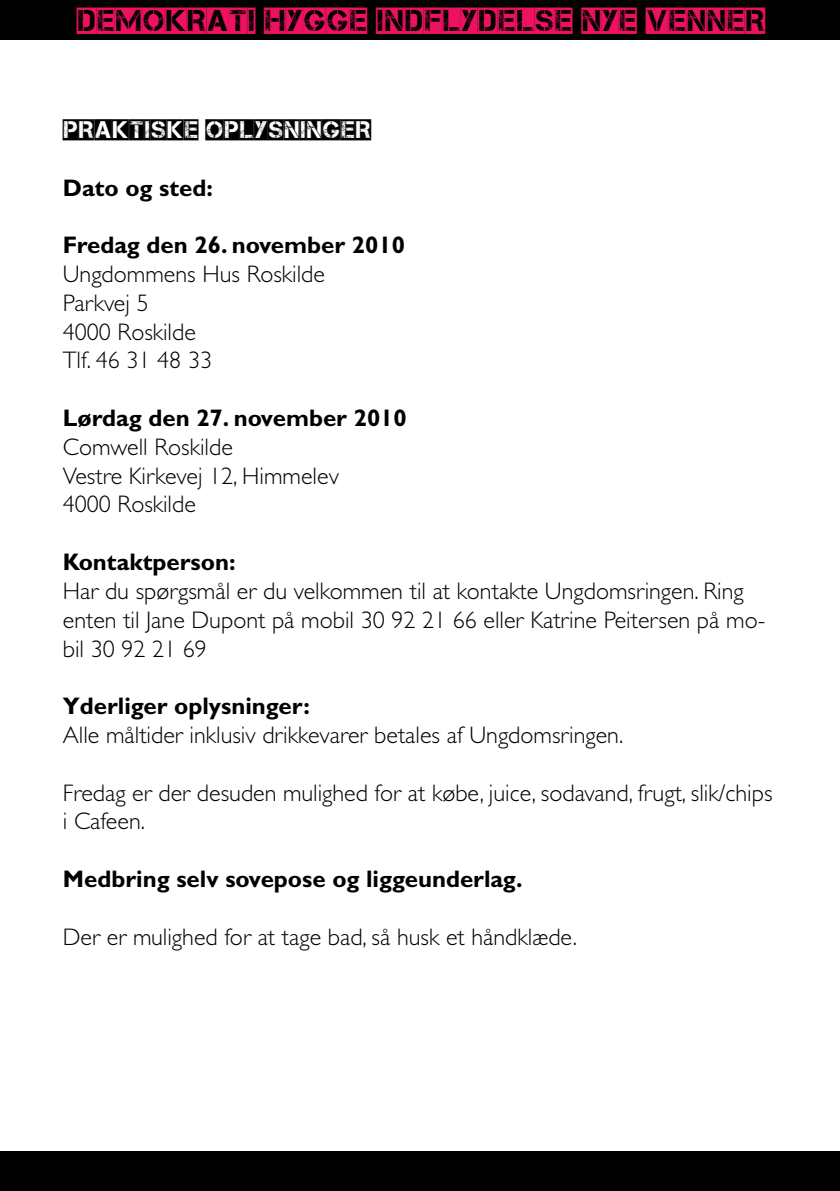
<style>
.page{position:relative;width:840px;height:1191px;background:#fff}
.page>*{position:absolute;margin:0;border:0;box-sizing:border-box;transform-origin:0 0}
.t1{font:30px "Captureit 2";color:#ed1260}
.t2{font:300 24px/28.8px "Gill Sans";color:#000}
.t3{font:700 24px "Gill Sans";color:#000}
.t4{font:24px "Captureit 2";color:#000}
</style>
<div class="page">
<div style="left:0;top:0;width:839px;height:40px;background:#000"></div>
<div style="left:0;top:1151px;width:839px;height:39px;background:#000"></div>
<p class="t1" style="left:77px;top:7px;width:689px">DEMOKRATI HYGGE INDFLYDELSE NYE VENNER</p>
<p class="t4" style="left:63px;top:119px;width:310px">PRAKTISKE OPLYSNINGER</p>
<p class="t3" style="left:63px;top:173px;width:151px">Dato og sted:</p>
<p class="t3" style="left:63px;top:231px;width:343px">Fredag den 26. november 2010</p>
<p class="t2" style="left:63px;top:260px;width:263px">Ungdommens Hus Roskilde<br>Parkvej 5<br>4000 Roskilde<br>Tlf. 46 31 48 33</p>
<p class="t3" style="left:63px;top:404px;width:345px">Lørdag den 27. november 2010</p>
<p class="t2" style="left:63px;top:433px;width:277px">Comwell Roskilde<br>Vestre Kirkevej 12, Himmelev<br>4000 Roskilde</p>
<p class="t3" style="left:63px;top:548px;width:174px">Kontaktperson:</p>
<p class="t2" style="left:63px;top:577px;width:703px">Har du spørgsmål er du velkommen til at kontakte Ungdomsringen. Ring enten til Jane Dupont på mobil 30 92 21 66 eller Katrine Peitersen på mo&shy;bil 30 92 21 69</p>
<p class="t3" style="left:63px;top:692px;width:248px">Yderliger oplysninger:</p>
<p class="t2" style="left:63px;top:721px;width:561px">Alle måltider inklusiv drikkevarer betales af Ungdomsringen.</p>
<p class="t2" style="left:63px;top:778px;width:710px">Fredag er der desuden mulighed for at købe, juice, sodavand, frugt, slik/chips i Cafeen.</p>
<p class="t3" style="left:63px;top:864px;width:461px">Medbring selv sovepose og liggeunderlag.</p>
<p class="t2" style="left:63px;top:922px;width:515px">Der er mulighed for at tage bad, så husk et håndklæde.</p>
</div>
